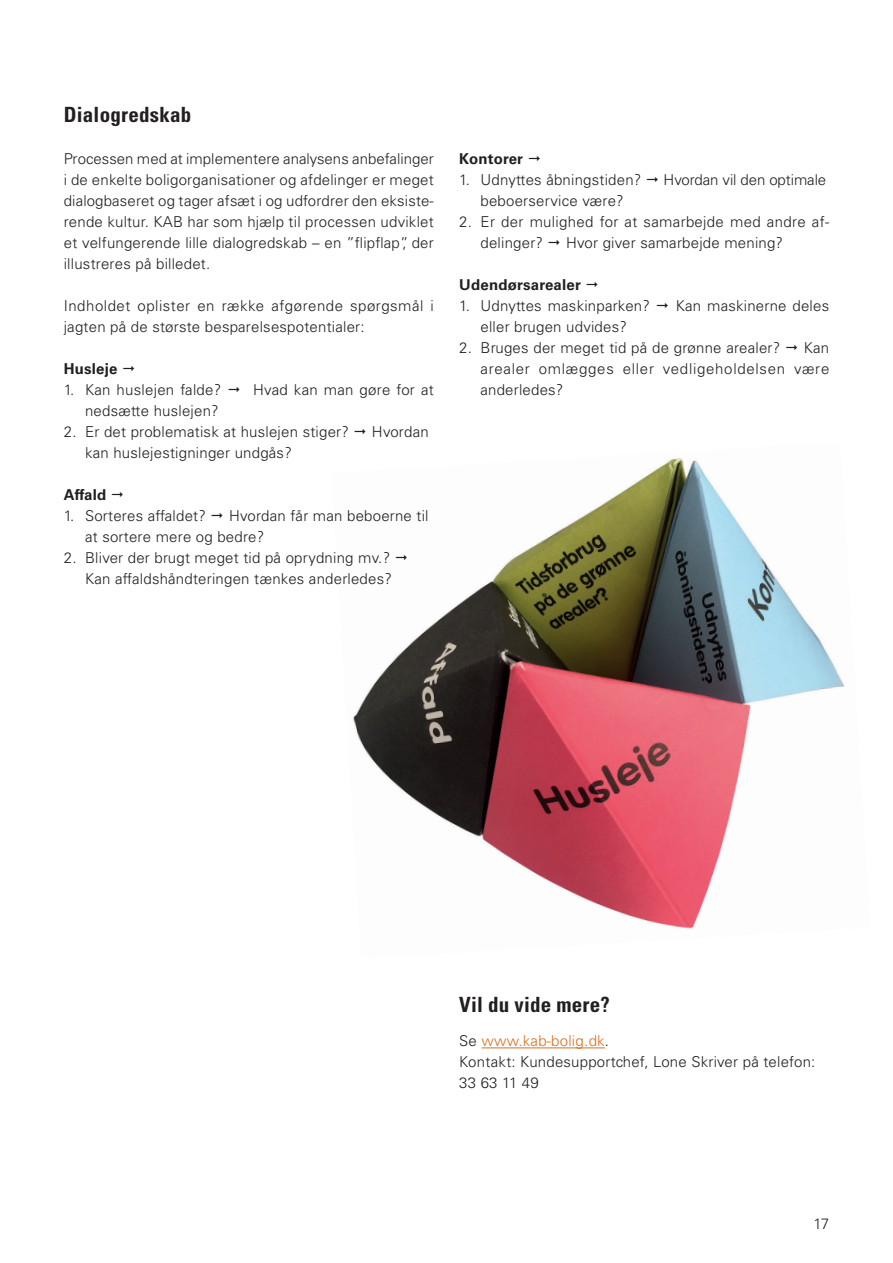
<style>
.page{position:relative;width:893px;height:1263px;background:#fff}
.page>*{position:absolute;margin:0;border:0;box-sizing:border-box;transform-origin:0 0}
.Overskrift_3{font:700 condensed 21px "Univers LT Std";letter-spacing:.01em;color:#231f20}
.t1{font:300 15px/21px "Univers LT Std";letter-spacing:.015em;color:#231f20}
.t2{font:700 15px "Univers LT Std";letter-spacing:.015em;color:#231f20}
.t3{font:300 15px "Univers LT Std";letter-spacing:-.005em;color:#231f20}
.s1{color:#dd6e1c}
</style>
<div class="page">
<img style="left:353px;top:458px;width:492px;height:471px">
<hr style="left:482px;top:1047px;width:123px;height:1px;background:#dd6e1c">
<svg style="left:396px;top:555px;width:11px;height:6px"></svg>
<p class="Overskrift_3" style="left:64px;top:102px;width:129px">Dialogredskab</p>
<p class="t1" style="left:64px;top:148px;width:372px;text-align:justify">Processen med at implementere analysens anbefalinger i de enkelte boligorganisationer og afdelinger er meget dialogbaseret og tager afsæt i og udfordrer den eksiste&shy;rende kultur. KAB har som hjælp til processen udviklet et velfungerende lille dialogredskab – en ”flipflap”, der illustreres på billedet.</p>
<p class="t1" style="left:64px;top:295px;width:372px">Indholdet oplister en række afgørende spørgsmål i jagten på de største besparelsespotentialer:</p>
<p class="t2" style="left:64px;top:360px;width:55px">Husleje</p>
<p class="t1" style="left:64px;top:379px;width:159px">1. Kan huslejen falde?</p>
<p class="t1" style="left:253px;top:379px;width:182px">Hvad kan man gøre for at</p>
<p class="t1" style="left:85px;top:400px;width:135px">nedsætte huslejen?</p>
<p class="t1" style="left:64px;top:421px;width:287px">2. Er det problematisk at huslejen stiger?</p>
<p class="t1" style="left:372px;top:421px;width:58px">Hvordan</p>
<p class="t1" style="left:85px;top:442px;width:208px">kan huslejestigninger undgås?</p>
<p class="t2" style="left:64px;top:486px;width:44px">Affald</p>
<p class="t1" style="left:64px;top:505px;width:144px">1. Sorteres affaldet?</p>
<p class="t1" style="left:85px;top:505px;width:345px;text-indent:144px">Hvordan får man beboerne til at sortere mere og bedre?</p>
<p class="t1" style="left:64px;top:547px;width:330px;text-align:right">2. Bliver der brugt meget tid på oprydning mv.?<br>Kan affaldshåndteringen tænkes anderledes?</p>
<p class="t2" style="left:459px;top:150px;width:65px">Kontorer</p>
<p class="t1" style="left:459px;top:169px;width:184px">1. Udnyttes åbningstiden?</p>
<p class="t3" style="left:664px;top:171px;width:164px">Hvordan vil den optimale</p>
<p class="t1" style="left:480px;top:190px;width:145px">beboerservice være?</p>
<p class="t1" style="left:480px;top:211px;width:350px;text-indent:-21px">2. Er der mulighed for at samarbejde med andre af&shy;delinger?</p>
<p class="t1" style="left:566px;top:232px;width:219px">Hvor giver samarbejde mening?</p>
<p class="t2" style="left:459px;top:276px;width:123px">Udendørsarealer</p>
<p class="t1" style="left:459px;top:295px;width:192px">1. Udnyttes maskinparken?</p>
<p class="t1" style="left:676px;top:295px;width:155px">Kan maskinerne deles</p>
<p class="t1" style="left:480px;top:316px;width:148px">eller brugen udvides?</p>
<p class="t1" style="left:459px;top:337px;width:323px">2. Bruges der meget tid på de grønne arealer?</p>
<p class="t1" style="left:480px;top:337px;width:350px;text-align:justify;text-indent:323px">Kan arealer omlægges eller vedligeholdelsen være anderledes?</p>
<p class="Overskrift_3" style="left:459px;top:991px;width:152px">Vil du vide mere?</p>
<p class="t1" style="left:459px;top:1030px;width:358px">Se <span class="s1">www.kab-bolig.dk</span>.<br>Kontakt: Kundesupportchef, Lone Skriver på telefon:<br>33 63 11 49</p>
<p class="t1" style="left:813px;top:1213px;width:17px">17</p>
</div>
